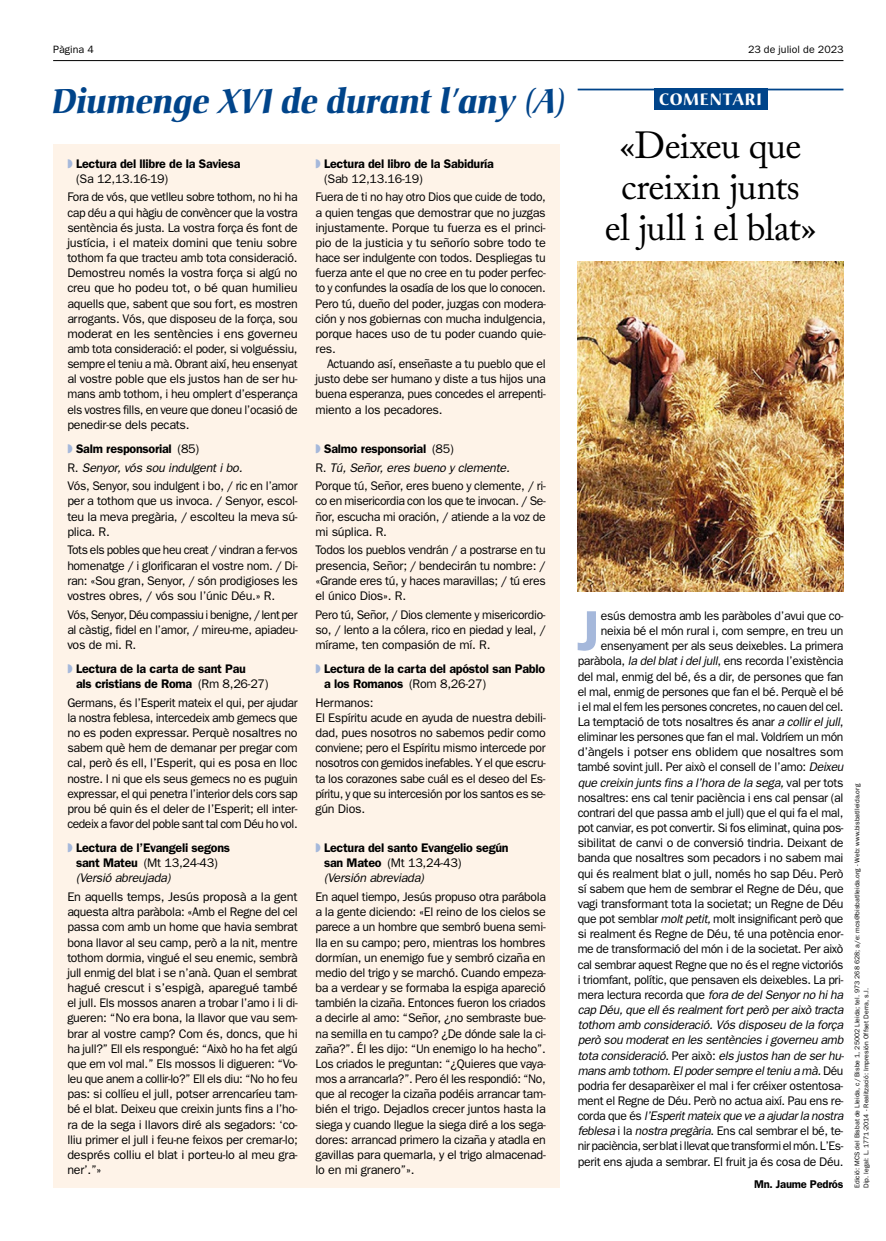
<style>
.page{position:relative;width:886px;height:1241px;background:#fff}
.page>*{position:absolute;margin:0;border:0;box-sizing:border-box;transform-origin:0 0}
.t1{font:600 56.62px "Franklin Gothic";color:#a5b8db}
.t2{font:37.5px/41.2px "Adobe Caslon Pro";letter-spacing:-.015em;color:#000;text-align:center}
.t3{font:italic 700 33.75px "Christiana";color:#00448a;scale:.96 1}
.t4{font:700 16.25px "Christiana";letter-spacing:.055em;color:#fff}
.t5{font:12.5px/15.1px "Franklin Gothic";letter-spacing:-.025em;color:#000;text-align:justify}
.t6{font:600 12.5px/15.1px "Franklin Gothic";letter-spacing:-.02em;color:#000}
.t7{font:600 11.25px "Franklin Gothic";letter-spacing:-.02em;color:#000}
.t8{font:10.62px "Franklin Gothic";color:#000}
.t9{font:6.88px/8.8px "Franklin Gothic";color:#000}
.s1{color:#a5b8db}
.s2{font-weight:400}
.s3{font-weight:600}
.s4{font-style:italic}
.s5{font-weight:400;font-style:italic}
</style>
<div class="page">
<hr style="left:53px;top:60px;width:790px;height:1px;background:#000">
<div style="left:53px;top:144px;width:507px;height:1043px;background:#fef3e8"></div>
<img style="left:578px;top:261px;width:265px;height:330px">
<div style="left:654px;top:89px;width:113px;height:21px;background:#00448a"></div>
<hr style="left:578px;top:89px;width:265px;height:1px;background:#00448a">
<p class="t8" style="left:53px;top:44px;width:42px">Pàgina 4</p>
<p class="t8" style="left:748px;top:44px;width:97px">23 de juliol de 2023</p>
<h3 class="t3" style="left:53px;top:80px;width:537px">Diumenge XVI de durant l’any (A)</h3>
<p class="t6" style="left:76px;top:155px;width:166px;text-indent:-9px"><span class="s1">◗</span> Lectura del llibre de la Saviesa <span class="s2">(Sa 12,13.16-19)</span></p>
<p class="t5" style="left:67px;top:189px;width:232px">Fora de vós, que vetlleu sobre tothom, no hi ha cap déu a qui hàgiu de convèncer que la vostra sentència és justa. La vostra força és font de justícia, i el mateix domini que teniu sobre tothom fa que tracteu amb tota consideració.<br>Demostreu només la vostra força si algú no creu que ho podeu tot, o bé quan humilieu aquells que, sabent que sou fort, es mostren arrogants. Vós, que disposeu de la força, sou moderat en les sentències i ens governeu amb tota consideració: el poder, si volguéssiu, sempre el teniu a mà. Obrant així, heu ensenyat al vostre poble que els justos han de ser hu&shy;mans amb tothom, i heu omplert d’esperança els vostres fills, en veure que doneu l’ocasió de penedir-se dels pecats.</p>
<p class="t5" style="left:67px;top:439px;width:232px;line-height:18.8px;text-align:left"><span class="s1">◗</span> <span class="s3">Salm responsorial</span> (85)<br>R. <span class="s4">Senyor, vós sou indulgent i bo.<br></span>Vós, Senyor, sou indulgent i bo, / ric en l’amor</p>
<p class="t5" style="left:67px;top:493px;width:232px">per a tothom que us invoca. / Senyor, escol&shy;teu la meva pregària, / escolteu la meva sú&shy;plica. R.</p>
<p class="t5" style="left:67px;top:542px;width:232px">Tots els pobles que heu creat / vindran a fer-vos homenatge / i glorificaran el vostre nom. / Di&shy;ran: «Sou gran, Senyor, / són prodigioses les vostres obres, / vós sou l’únic Déu.» R.</p>
<p class="t5" style="left:67px;top:606px;width:232px">Vós, Senyor, Déu compassiu i benigne, / lent per al càstig, fidel en l’amor, / mireu-me, apiadeu&shy;vos de mi. R.</p>
<p class="t6" style="left:76px;top:660px;width:194px;text-indent:-9px"><span class="s1">◗</span> Lectura de la carta de sant Pau<br>als cristians de Roma <span class="s2">(Rm 8,26-27)</span></p>
<p class="t5" style="left:67px;top:694px;width:232px">Germans, és l’Esperit mateix el qui, per ajudar la nostra feblesa, intercedeix amb gemecs que no es poden expressar. Perquè nosaltres no sabem què hem de demanar per pregar com cal, però és ell, l’Esperit, qui es posa en lloc nostre. I ni que els seus gemecs no es puguin expressar, el qui penetra l’interior dels cors sap prou bé quin és el deler de l’Esperit; ell inter&shy;cedeix a favor del poble sant tal com Déu ho vol.</p>
<p class="t6" style="left:76px;top:839px;width:155px;text-indent:-9px"><span class="s1">◗</span> Lectura de l’Evangeli segons sant Mateu <span class="s2">(Mt 13,24-43) </span><span class="s5">(Versió abreujada)</span></p>
<p class="t5" style="left:67px;top:888px;width:232px">En aquells temps, Jesús proposà a la gent aquesta altra paràbola: «Amb el Regne del cel passa com amb un home que havia sembrat bona llavor al seu camp, però a la nit, mentre tothom dormia, vingué el seu enemic, sembrà jull enmig del blat i se n’anà. Quan el sembrat hagué crescut i s’espigà, aparegué també el jull. Els mossos anaren a trobar l’amo i li di&shy;gueren: “No era bona, la llavor que vau sem&shy;brar al vostre camp? Com és, doncs, que hi ha jull?” Ell els respongué: “Això ho ha fet algú que em vol mal.” Els mossos li digueren: “Vo&shy;leu que anem a collir-lo?” Ell els diu: “No ho feu pas: si collíeu el jull, potser arrencaríeu tam&shy;bé el blat. Deixeu que creixin junts fins a l’ho&shy;ra de la sega i llavors diré als segadors: ‘co&shy;lliu primer el jull i feu-ne feixos per cremar-lo; després colliu el blat i porteu-lo al meu gra&shy;ner’.”»</p>
<p class="t6" style="left:324px;top:155px;width:171px;text-indent:-9px"><span class="s1">◗</span> Lectura del libro de la Sabiduría <span class="s2">(Sab 12,13.16-19)</span></p>
<p class="t5" style="left:315px;top:189px;width:232px">Fuera de ti no hay otro Dios que cuide de todo, a quien tengas que demostrar que no juzgas injustamente. Porque tu fuerza es el princi&shy;pio de la justicia y tu señorío sobre todo te hace ser indulgente con todos. Despliegas tu fuerza ante el que no cree en tu poder perfec&shy;to y confundes la osadía de los que lo conocen.<br>Pero tú, dueño del poder, juzgas con modera&shy;ción y nos gobiernas con mucha indulgencia, porque haces uso de tu poder cuando quie&shy;res.</p>
<p class="t5" style="left:315px;top:356px;width:232px;text-indent:12px">Actuando así, enseñaste a tu pueblo que el justo debe ser humano y diste a tus hijos una buena esperanza, pues concedes el arrepenti&shy;miento a los pecadores.</p>
<p class="t5" style="left:315px;top:439px;width:232px;line-height:18.8px;text-align:left"><span class="s1">◗</span> <span class="s3">Salmo responsorial</span> (85)<br>R. <span class="s4">Tú, Señor, eres bueno y clemente.<br></span>Porque tú, Señor, eres bueno y clemente, / ri-</p>
<p class="t5" style="left:315px;top:493px;width:232px">co en misericordia con los que te invocan. / Se&shy;ñor, escucha mi oración, / atiende a la voz de mi súplica. R.</p>
<p class="t5" style="left:315px;top:542px;width:232px">Todos los pueblos vendrán / a postrarse en tu presencia, Señor; / bendecirán tu nombre: / «Grande eres tú, y haces maravillas; / tú eres el único Dios». R.</p>
<p class="t5" style="left:315px;top:606px;width:232px">Pero tú, Señor, / Dios clemente y misericordio&shy;so, / lento a la cólera, rico en piedad y leal, / mírame, ten compasión de mí. R.</p>
<p class="t6" style="left:324px;top:660px;width:222px;text-indent:-9px"><span class="s1">◗</span> Lectura de la carta del apóstol san Pablo a los Romanos <span class="s2">(Rom 8,26-27)</span></p>
<p class="t5" style="left:315px;top:694px;width:232px;text-align:left">Hermanos:<br>El Espíritu acude en ayuda de nuestra debili&shy;dad, pues nosotros no sabemos pedir como conviene; pero el Espíritu mismo intercede por nosotros con gemidos inefables. Y el que escru&shy;ta los corazones sabe cuál es el deseo del Es&shy;píritu, y que su intercesión por los santos es se&shy;gún Dios.</p>
<p class="t6" style="left:324px;top:839px;width:186px;text-indent:-9px"><span class="s1">◗</span> Lectura del santo Evangelio según san Mateo <span class="s2">(Mt 13,24-43)<br></span><span class="s5">(Versión abreviada)</span></p>
<p class="t5" style="left:315px;top:888px;width:232px">En aquel tiempo, Jesús propuso otra parábola a la gente diciendo: «El reino de los cielos se parece a un hombre que sembró buena semi&shy;lla en su campo; pero, mientras los hombres dormían, un enemigo fue y sembró cizaña en medio del trigo y se marchó. Cuando empeza&shy;ba a verdear y se formaba la espiga apareció también la cizaña. Entonces fueron los criados a decirle al amo: “Señor, ¿no sembraste bue&shy;na semilla en tu campo? ¿De dónde sale la ci&shy;zaña?”. Él les dijo: “Un enemigo lo ha hecho”.<br>Los criados le preguntan: “¿Quieres que vaya&shy;mos a arrancarla?”. Pero él les respondió: “No, que al recoger la cizaña podéis arrancar tam&shy;bién el trigo. Dejadlos crecer juntos hasta la siega y cuando llegue la siega diré a los sega&shy;dores: arrancad primero la cizaña y atadla en gavillas para quemarla, y el trigo almacenad&shy;lo en mi granero”».</p>
<h3 class="t4" style="left:659px;top:89px;width:104px">COMENTARI</h3>
<h2 class="t2" style="left:605px;top:124px;width:213px">«Deixeu que creixin junts el jull i el blat»</h2>
<p class="t5" style="left:578px;top:607px;width:268px;text-align:right">esús demostra amb les paràboles d’avui que co&shy;neixia bé el món rural i, com sempre, en treu un ensenyament per als seus deixebles. La primera paràbola, <span class="s4">la del blat i del jull</span>, ens recorda l’existència del mal, enmig del bé, és a dir, de persones que fan el mal, enmig de persones que fan el bé. Perquè el bé i el mal el fem les persones concretes, no cauen del cel.<br>La temptació de tots nosaltres és anar <span class="s4">a collir el jull</span>, eliminar les persones que fan el mal. Voldríem un món d’àngels i potser ens oblidem que nosaltres som també sovint jull. Per això el consell de l’amo: <span class="s4">Deixeu que creixin junts fins a l’hora de la sega,</span> val per tots nosaltres: ens cal tenir paciència i ens cal pensar (al contrari del que passa amb el jull) que el qui fa el mal, pot canviar, es pot convertir. Si fos eliminat, quina pos&shy;sibilitat de canvi o de conversió tindria. Deixant de banda que nosaltres som pecadors i no sabem mai qui és realment blat o jull, només ho sap Déu. Però sí sabem que hem de sembrar el Regne de Déu, que vagi transformant tota la societat; un Regne de Déu que pot semblar <span class="s4">molt petit,</span> molt insignificant però que si realment és Regne de Déu, té una potència enor&shy;me de transformació del món i de la societat. Per això cal sembrar aquest Regne que no és el regne victoriós i triomfant, polític, que pensaven els deixebles. La pri&shy;mera lectura recorda que <span class="s4">fora de del Senyor no hi ha cap Déu, que ell és realment fort però per això tracta tothom amb consideració. Vós disposeu de la força però sou moderat en les sentències i governeu amb tota consideració</span>. Per això: <span class="s4">els justos han de ser hu&shy;mans amb tothom</span>. <span class="s4">El poder sempre el teniu a mà.</span> Déu podria fer desaparèixer el mal i fer créixer ostentosa&shy;ment el Regne de Déu. Però no actua així. Pau ens re&shy;corda que és <span class="s4">l’Esperit mateix que ve a ajudar la nostra feblesa</span> i la <span class="s4">nostra pregària</span>. Ens cal sembrar el bé, te&shy;nir paciència, ser blat i llevat que transformi el món. L’Es&shy;perit ens ajuda a sembrar. El fruit ja és cosa de Déu.</p>
<p class="t7" style="left:754px;top:1177px;width:91px">Mn. Jaume Pedrós</p>
<h1 class="t1" style="left:577px;top:597px;width:24px">J</h1>
<p class="t9" style="left:853px;top:1187px;width:405px;rotate:-90deg">Edició: MCS del Bisbat de Lleida, c/ Bisbe 1, 25002 Lleida; tel. 973 268 628; a/e: mcs@bisbatlleida.org - Web: www.bisbatlleida.org<br>Dip. legal: L. 1771-2014 - Realització: Impresión Offset Derra, s.l.</p>
</div>
